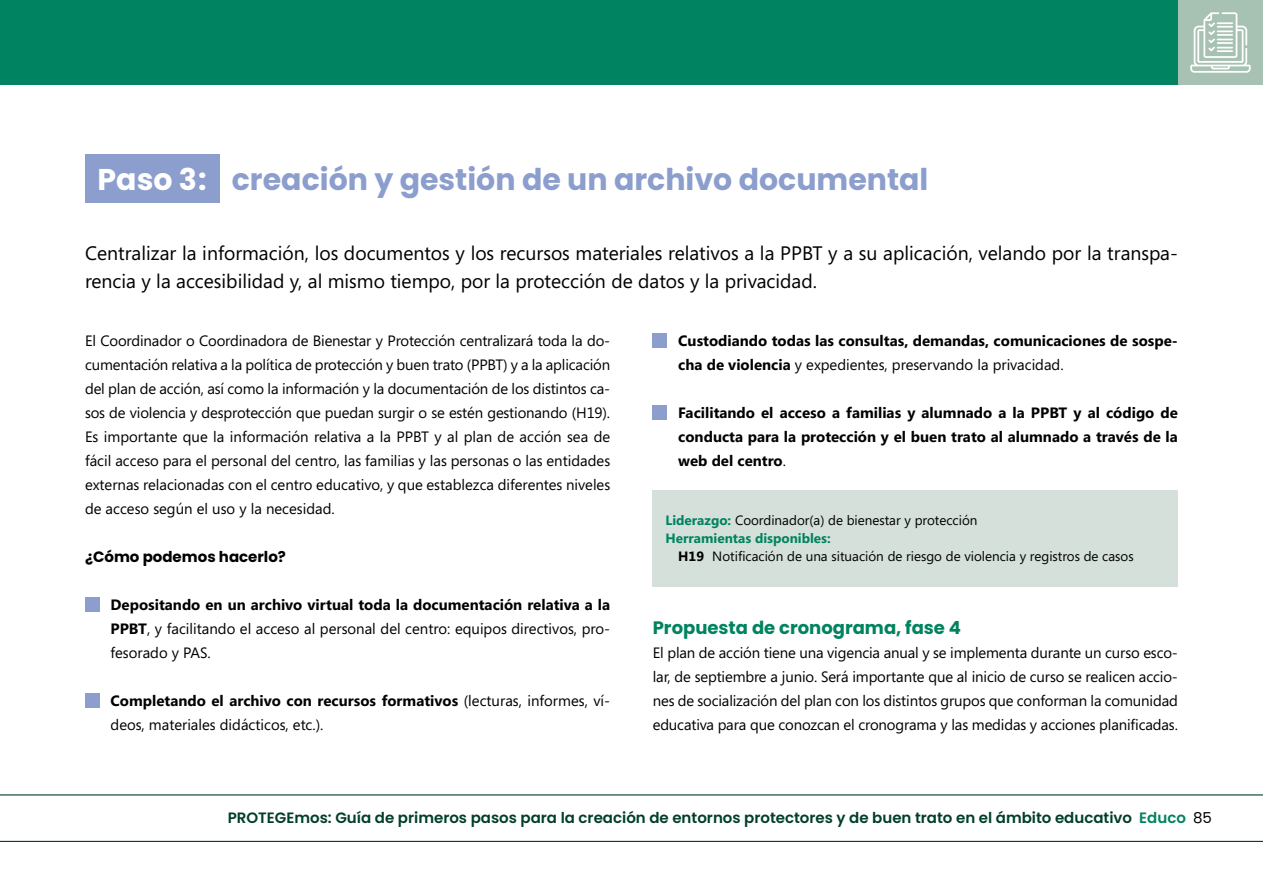
<style>
.page{position:relative;width:1263px;height:893px;background:#fff}
.page>*{position:absolute;margin:0;border:0;box-sizing:border-box;transform-origin:0 0}
.t1{font:700 30px "Poppins";color:#8c9ecd}
.t2{font:19.5px/28.5px "Segoe";color:#000}
.t3{font:700 18px "Poppins";color:#008360}
.t4{font:15px/24px "Segoe";color:#000;text-align:justify}
.t5{font:700 15px/24px "Segoe";color:#000}
.t6{font:600 15px "Poppins";color:#003e2c}
.t7{font:700 15px "Poppins";color:#000}
.t8{font:13.5px/18px "Segoe";color:#000}
.s1{color:#fff}
.s2{font-weight:700}
.s3{font-weight:400}
.s4{font-weight:700;color:#008360}
.s5{color:#008360}
.s6{font-weight:400;color:#000}
</style>
<div class="page">
<div style="left:0;top:0;width:1263px;height:85px;background:#008360"></div>
<div style="left:1178px;top:0;width:85px;height:85px;background:#a7c2b3"></div>
<svg style="left:1190px;top:12px;width:61px;height:61px"></svg>
<div style="left:85px;top:598px;width:14px;height:14px;background:#8c9ecd"></div>
<div style="left:85px;top:694px;width:14px;height:14px;background:#8c9ecd"></div>
<div style="left:653px;top:334px;width:14px;height:14px;background:#8c9ecd"></div>
<div style="left:653px;top:406px;width:14px;height:14px;background:#8c9ecd"></div>
<div style="left:85px;top:154px;width:134px;height:48px;background:#8c9ecd"></div>
<div style="left:653px;top:490px;width:525px;height:96px;background:#d4e0d9"></div>
<hr style="left:0;top:841px;width:1263px;height:1px;background:#003e2c">
<hr style="left:0;top:794px;width:1263px;height:1px;background:#003e2c">
<h1 class="t1" style="left:98px;top:162px;width:832px"><span class="s1">Paso 3:</span> creación y gestión de un archivo documental</h1>
<h2 class="t2" style="left:85px;top:238px;width:1094px">Centralizar la información, los documentos y los recursos materiales relativos a la PPBT y a su aplicación, velando por la transpa&shy;rencia y la accesibilidad y, al mismo tiempo, por la protección de datos y la privacidad.</h2>
<p class="t4" style="left:85px;top:329px;width:527px">El Coordinador o Coordinadora de Bienestar y Protección centralizará toda la do&shy;cumentación relativa a la política de protección y buen trato (PPBT) y a la aplicación del plan de acción, así como la información y la documentación de los distintos ca&shy;sos de violencia y desprotección que puedan surgir o se estén gestionando (H19).<br>Es importante que la información relativa a la PPBT y al plan de acción sea de fácil acceso para el personal del centro, las familias y las personas o las entidades externas relacionadas con el centro educativo, y que establezca diferentes niveles de acceso según el uso y la necesidad.</p>
<p class="t7" style="left:85px;top:548px;width:202px">¿Cómo podemos hacerlo?</p>
<p class="t4" style="left:111px;top:593px;width:501px"><span class="s2">Depositando en un archivo virtual toda la documentación relativa a la PPBT</span>, y facilitando el acceso al personal del centro: equipos directivos, pro&shy;fesorado y PAS.</p>
<p class="t4" style="left:111px;top:689px;width:501px"><span class="s2">Completando el archivo con recursos formativos</span> (lecturas, informes, ví&shy;deos, materiales didácticos, etc.).</p>
<p class="t5" style="left:678px;top:328px;width:501px">Custodiando todas las consultas, demandas, comunicaciones de sospe&shy;cha de violencia <span class="s3">y expedientes, preservando la privacidad.</span></p>
<p class="t5" style="left:678px;top:400px;width:501px;text-align:justify">Facilitando el acceso a familias y alumnado a la PPBT y al código de conducta para la protección y el buen trato al alumnado a través de la web del centro<span class="s3">.</span></p>
<p class="t8" style="left:665px;top:511px;width:313px"><span class="s4">Liderazgo:</span> Coordinador(a) de bienestar y protección<br><span class="s4">Herramientas disponibles:</span></p>
<p class="t8" style="left:678px;top:547px;width:457px"><span class="s2">H19</span> Notificación de una situación de riesgo de violencia y registros de casos</p>
<p class="t3" style="left:653px;top:618px;width:310px">Propuesta de cronograma, fase 4</p>
<p class="t4" style="left:653px;top:641px;width:527px">El plan de acción tiene una vigencia anual y se implementa durante un curso esco&shy;lar, de septiembre a junio. Será importante que al inicio de curso se realicen accio&shy;nes de socialización del plan con los distintos grupos que conforman la comunidad educativa para que conozcan el cronograma y las medidas y acciones planificadas.</p>
<p class="t6" style="left:228px;top:809px;width:986px">PROTEGEmos: Guía de primeros pasos para la creación de entornos protectores y de buen trato en el ámbito educativo <span class="s5">Educo</span> <span class="s6">85</span></p>
</div>
